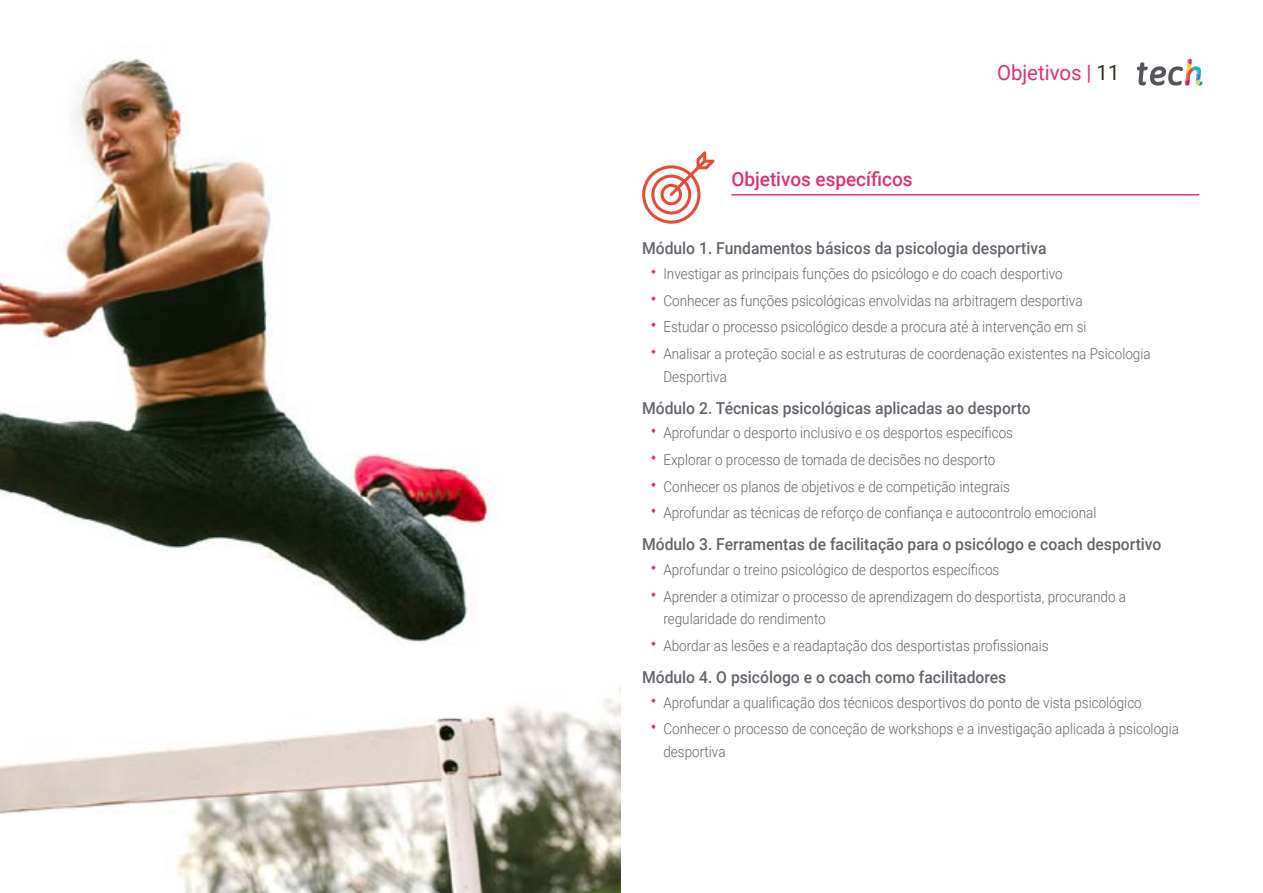
<style>
.page{position:relative;width:1263px;height:893px;background:#fff}
.page>*{position:absolute;margin:0;border:0;box-sizing:border-box;transform-origin:0 0}
.t1{font:21px "Roboto";color:#e03073}
.t2{font:500 19.5px "Roboto";color:#df3174}
.t3{font:500 16.5px "Roboto";color:#61646a;scale:.95 1}
.t4{font:300 15px/26.7px "Roboto";color:#61646a;scale:.9 1}
.s1{color:#312e20}
</style>
<div class="page">
<svg style="left:1137px;top:59px;width:65px;height:27px"></svg>
<svg style="left:642px;top:151px;width:72px;height:73px"></svg>
<hr style="left:731px;top:194px;width:468px;height:1px;background:#df3174">
<img style="left:0;top:58px;width:621px;height:835px">
<h2 class="t2" style="left:731px;top:166px;width:183px">Objetivos específicos</h2>
<h1 class="t1" style="left:997px;top:57px;width:124px">Objetivos | <span class="s1">11</span></h1>
<p class="t3" style="left:642px;top:237px;width:427px">Módulo 1. Fundamentos básicos da psicologia desportiva</p>
<p class="t4" style="left:663px;top:260px;width:543px">Investigar as principais funções do psicólogo e do coach desportivo<br>Conhecer as funções psicológicas envolvidas na arbitragem desportiva<br>Estudar o processo psicológico desde a procura até à intervenção em si<br>Analisar a proteção social e as estruturas de coordenação existentes na Psicologia</p>
<p class="t4" style="left:663px;top:362px;width:72px">Desportiva</p>
<p class="t3" style="left:642px;top:396px;width:410px">Módulo 2. Técnicas psicológicas aplicadas ao desporto</p>
<p class="t4" style="left:663px;top:419px;width:483px">Aprofundar o desporto inclusivo e os desportos específicos<br>Explorar o processo de tomada de decisões no desporto<br>Conhecer os planos de objetivos e de competição integrais<br>Aprofundar as técnicas de reforço de confiança e autocontrolo emocional</p>
<p class="t3" style="left:642px;top:533px;width:548px">Módulo 3. Ferramentas de facilitação para o psicólogo e coach desportivo</p>
<p class="t4" style="left:663px;top:556px;width:516px">Aprofundar o treino psicológico de desportos específicos<br>Aprender a otimizar o processo de aprendizagem do desportista, procurando a</p>
<p class="t4" style="left:663px;top:605px;width:430px">regularidade do rendimento<br>Abordar as lesões e a readaptação dos desportistas profissionais</p>
<p class="t3" style="left:642px;top:666px;width:385px">Módulo 4. O psicólogo e o coach como facilitadores</p>
<p class="t4" style="left:663px;top:688px;width:574px">Aprofundar a qualificação dos técnicos desportivos do ponto de vista psicológico<br>Conhecer o processo de conceção de workshops e a investigação aplicada à psicologia</p>
<p class="t4" style="left:663px;top:738px;width:71px">desportiva</p>
</div>
